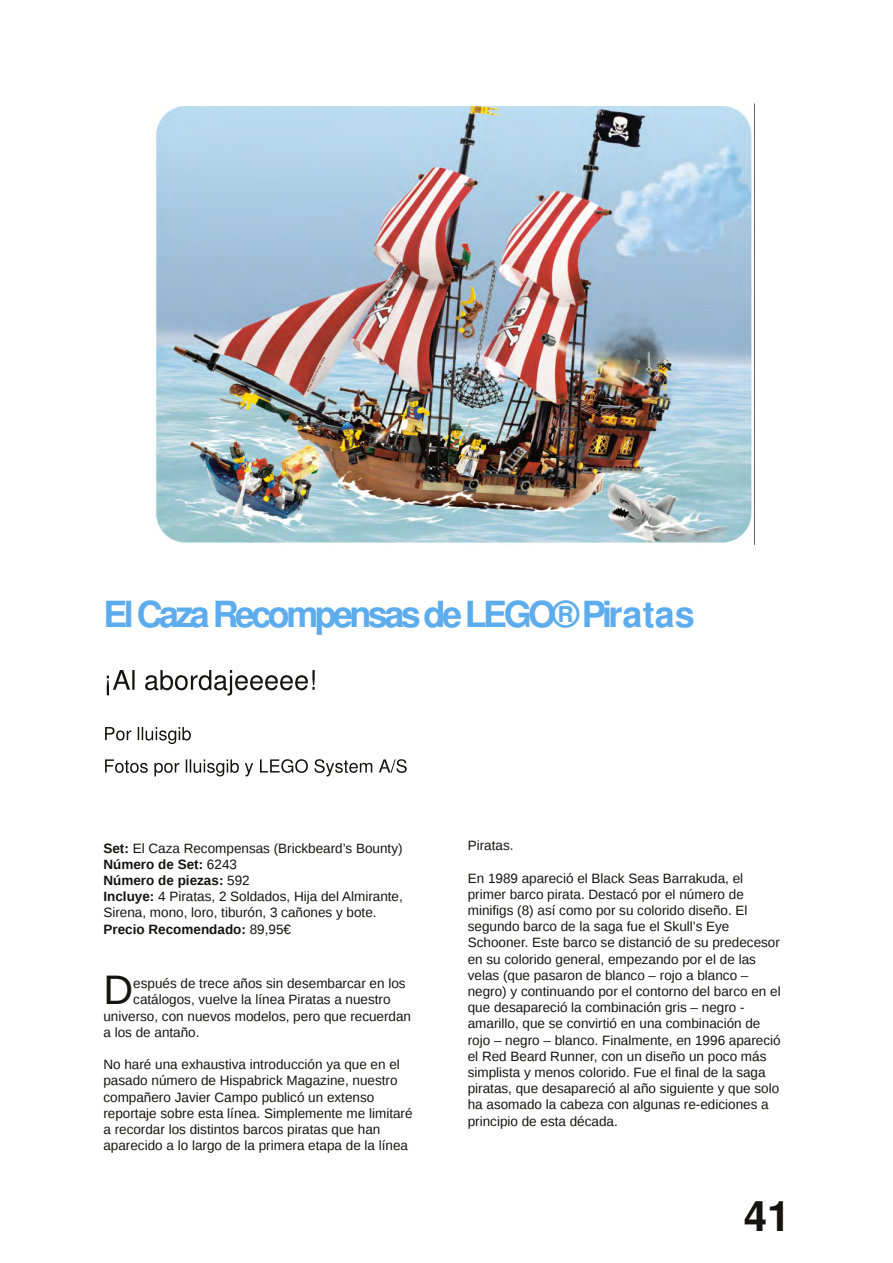
<style>
.page{position:relative;width:893px;height:1263px;background:#fff}
.page>*{position:absolute;margin:0;border:0;box-sizing:border-box;transform-origin:0 0}
.t1{font:700 42px "Free Sans";color:#161413}
.t2{font:41.25px "Liberation Sans";color:#161413}
.t3{font:700 36px "Free Sans";letter-spacing:-.1em;color:#5cacee}
.t4{font:13.5px/16.2px "Liberation Sans";color:#161413}
.s1{font-weight:700}
</style>
<div class="page">
<svg style="left:107px;top:670px;width:23px;height:25px"></svg>
<hr style="left:132px;top:670px;width:3px;height:20px;background:#161413">
<svg style="left:145px;top:670px;width:170px;height:26px"></svg>
<svg style="left:105px;top:727px;width:26px;height:13px"></svg>
<svg style="left:138px;top:727px;width:53px;height:17px"></svg>
<svg style="left:105px;top:759px;width:43px;height:14px"></svg>
<svg style="left:154px;top:763px;width:25px;height:13px"></svg>
<svg style="left:186px;top:759px;width:53px;height:17px"></svg>
<svg style="left:245px;top:763px;width:8px;height:13px"></svg>
<svg style="left:260px;top:759px;width:48px;height:14px"></svg>
<svg style="left:314px;top:759px;width:58px;height:17px"></svg>
<svg style="left:379px;top:759px;width:28px;height:14px"></svg>
<img style="left:154px;top:104px;width:601px;height:441px">
<h3 class="t3" style="left:103px;top:591px;width:593px">El Caza Recompensas de LEGO® Piratas</h3>
<p class="t4" style="left:103px;top:840px;width:301px"><span class="s1">Set:</span> El Caza Recompensas (Brickbeard’s Bounty)<br><span class="s1">Número de Set:</span> 6243<br><span class="s1">Número de piezas:</span> 592<br><span class="s1">Incluye:</span> 4 Piratas, 2 Soldados, Hija del Almirante, Sirena, mono, loro, tiburón, 3 cañones y bote.<br><span class="s1">Precio Recomendado:</span> 89,95€</p>
<h2 class="t2" style="left:103px;top:967px;width:31px">D</h2>
<p class="t4" style="left:133px;top:975px;width:274px">espués de trece años sin desembarcar en los</p>
<p class="t4" style="left:133px;top:991px;width:259px">catálogos, vuelve la línea Piratas a nuestro</p>
<p class="t4" style="left:103px;top:1008px;width:309px">universo, con nuevos modelos, pero que recuerdan</p>
<p class="t4" style="left:103px;top:1024px;width:98px">a los de antaño.</p>
<p class="t4" style="left:103px;top:1056px;width:311px">No haré una exhaustiva introducción ya que en el pasado número de Hispabrick Magazine, nuestro compañero Javier Campo publicó un extenso reportaje sobre esta línea. Simplemente me limitaré a recordar los distintos barcos piratas que han aparecido a lo largo de la primera etapa de la línea</p>
<p class="t4" style="left:468px;top:837px;width:47px">Piratas.</p>
<p class="t4" style="left:468px;top:870px;width:314px">En 1989 apareció el Black Seas Barrakuda, el primer barco pirata. Destacó por el número de minifigs (8) así como por su colorido diseño. El segundo barco de la saga fue el Skull’s Eye Schooner. Este barco se distanció de su predecesor en su colorido general, empezando por el de las velas (que pasaron de blanco – rojo a blanco – negro) y continuando por el contorno del barco en el que desapareció la combinación gris – negro - amarillo, que se convirtió en una combinación de rojo – negro – blanco. Finalmente, en 1996 apareció el Red Beard Runner, con un diseño un poco más simplista y menos colorido. Fue el final de la saga piratas, que desapareció al año siguiente y que solo ha asomado la cabeza con algunas re-ediciones a principio de esta década.</p>
<h1 class="t1" style="left:744px;top:1189px;width:48px">41</h1>
</div>
